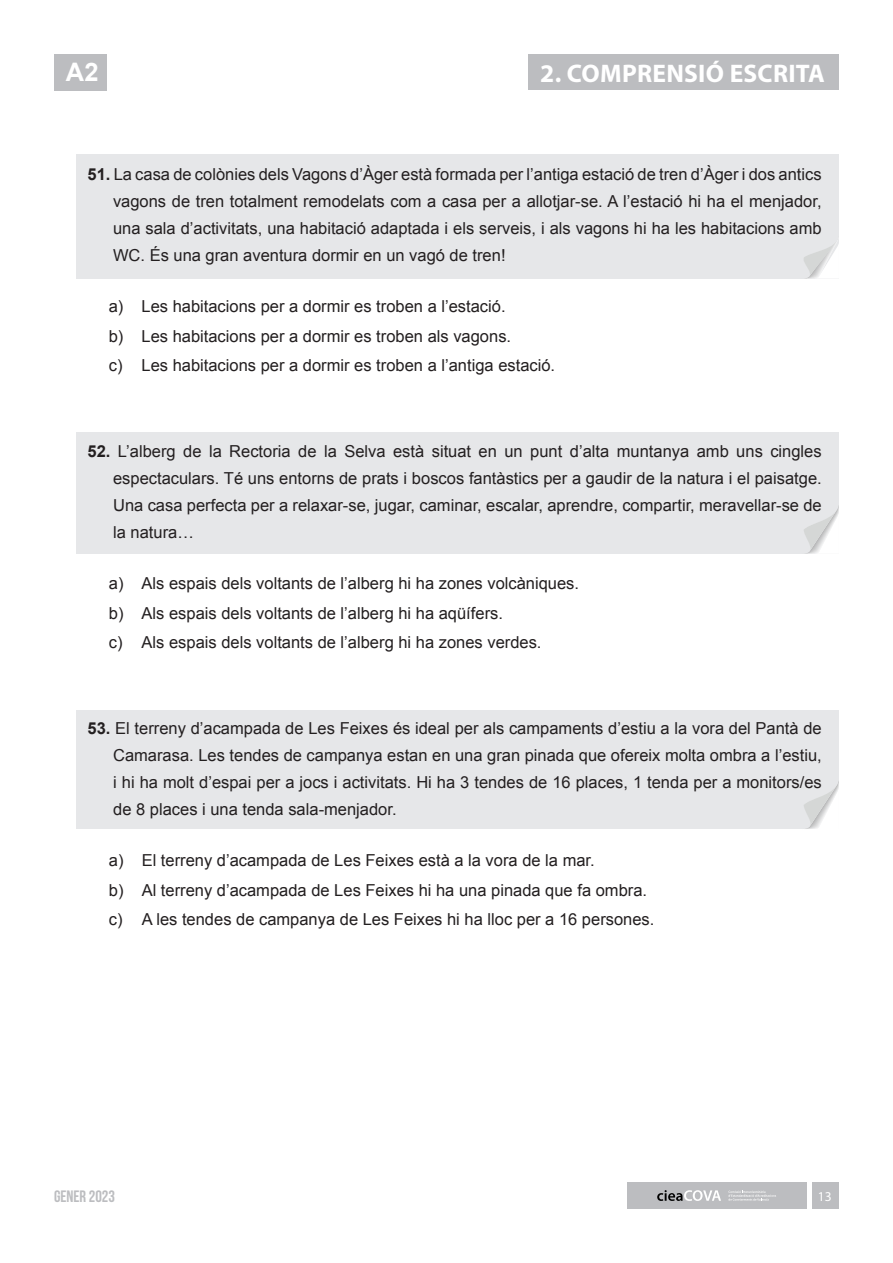
<style>
.page{position:relative;width:893px;height:1263px;background:#fff}
.page>*{position:absolute;margin:0;border:0;box-sizing:border-box;transform-origin:0 0}
.t1{font:700 25.5px "Myriad Pro";letter-spacing:.01em;color:#fff}
.t2{font:700 25.5px "Arial";color:#fff}
.t3{font:16.5px/27px "Arial";color:#231f20;text-align:justify}
.t4{font:700 16.5px "Bebas Neue";color:#bcbdc0}
.t5{font:13.5px "Myriad Pro";color:#fff}
.s1{font-weight:700}
</style>
<div class="page">
<div style="left:812px;top:1182px;width:27px;height:27px;background:#bcbdc0"></div>
<div style="left:627px;top:1182px;width:179px;height:27px;background:#bcbdc0"></div>
<svg style="left:728px;top:1190px;width:48px;height:10px"></svg>
<svg style="left:657px;top:1190px;width:64px;height:11px"></svg>
<div style="left:54px;top:54px;width:52px;height:37px;background:#bcbdc0"></div>
<div style="left:77px;top:432px;width:762px;height:122px;background:#e6e7e9"></div>
<svg style="left:804px;top:506px;width:35px;height:48px"></svg>
<div style="left:77px;top:710px;width:762px;height:119px;background:#e6e7e9"></div>
<svg style="left:804px;top:781px;width:35px;height:48px"></svg>
<div style="left:528px;top:54px;width:311px;height:35px;background:#bcbdc0"></div>
<div style="left:77px;top:154px;width:762px;height:124px;background:#e6e7e9"></div>
<svg style="left:787px;top:244px;width:52px;height:35px"></svg>
<h1 class="t2" style="left:66px;top:56px;width:34px">C1</h1>
<h1 class="t2" style="left:66px;top:56px;width:34px">A2</h1>
<h1 class="t1" style="left:540px;top:57px;width:286px">2. COMPRENSIÓ ESCRITA</h1>
<p class="t3" style="left:113px;top:161px;width:710px;text-indent:-26px"><span class="s1">51.</span> La casa de colònies dels Vagons d’Àger està formada per l’antiga estació de tren d’Àger i dos antics vagons de tren totalment remodelats com a casa per a allotjar-se. A l’estació hi ha el menjador, una sala d’activitats, una habitació adaptada i els serveis, i als vagons hi ha les habitacions amb WC. És una gran aventura dormir en un vagó de tren!</p>
<p class="t3" style="left:109px;top:292px;width:448px;line-height:29.5px;text-align:left">a) Les habitacions per a dormir es troben a l’estació.<br>b) Les habitacions per a dormir es troben als vagons.<br>c) Les habitacions per a dormir es troben a l’antiga estació.</p>
<p class="t3" style="left:113px;top:438px;width:710px;text-indent:-26px"><span class="s1">52.</span> L’alberg de la Rectoria de la Selva està situat en un punt d’alta muntanya amb uns cingles espectaculars. Té uns entorns de prats i boscos fantàstics per a gaudir de la natura i el paisatge.<br>Una casa perfecta per a relaxar-se, jugar, caminar, escalar, aprendre, compartir, meravellar-se de la natura…</p>
<p class="t3" style="left:109px;top:569px;width:472px;line-height:29.5px;text-align:left">a) Als espais dels voltants de l’alberg hi ha zones volcàniques. b) Als espais dels voltants de l’alberg hi ha aqüífers.<br>c) Als espais dels voltants de l’alberg hi ha zones verdes.</p>
<p class="t3" style="left:113px;top:715px;width:710px;text-indent:-26px"><span class="s1">53.</span> El terreny d’acampada de Les Feixes és ideal per als campaments d’estiu a la vora del Pantà de Camarasa. Les tendes de campanya estan en una gran pinada que ofereix molta ombra a l’estiu, i hi ha molt d’espai per a jocs i activitats. Hi ha 3 tendes de 16 places, 1 tenda per a monitors/es de 8 places i una tenda sala-menjador.</p>
<p class="t3" style="left:109px;top:846px;width:547px;line-height:29.5px;text-align:left">a) El terreny d’acampada de Les Feixes està a la vora de la mar.<br>b) Al terreny d’acampada de Les Feixes hi ha una pinada que fa ombra. c) A les tendes de campanya de Les Feixes hi ha lloc per a 16 persones.</p>
<p class="t4" style="left:54px;top:1187px;width:62px">GENER 2023</p>
<p class="t5" style="left:818px;top:1188px;width:15px">13</p>
</div>
